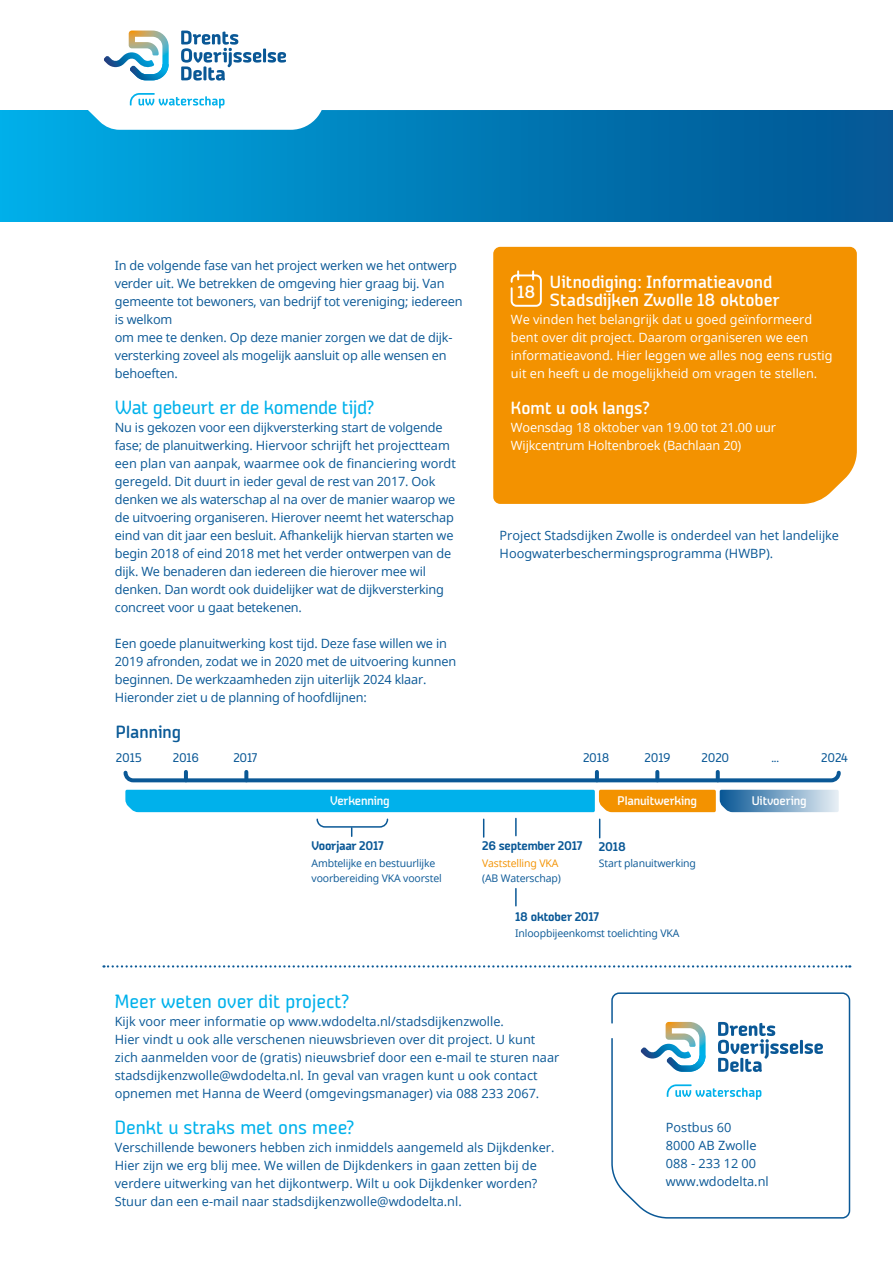
<style>
.page{position:relative;width:893px;height:1263px;background:#fff}
.page>*{position:absolute;margin:0;border:0;box-sizing:border-box;transform-origin:0 0}
.t1{font:19.5px "Vivala Sans Round";letter-spacing:-.005em;color:#00b1eb}
.t2{font:500 18px/18px "Vivala Sans Round";color:#fff}
.t3{font:500 18px "Vivala Sans Round";color:#0a5a97}
.t4{font:12.75px/18px "Open Sans";letter-spacing:-.015em;color:#0a5896}
.t5{font:12.75px/18px "Open Sans";color:#fff}
.t6{font:600 12.75px "Vivala Sans Round";letter-spacing:-.015em;color:#0a5896}
.t7{font:500 12.75px "Vivala Sans Round";letter-spacing:-.015em;color:#fff}
.t8{font:12.75px "Vivala Sans Round";letter-spacing:-.02em;color:#0a5896}
.t9{font:10.5px/15px "Open Sans";letter-spacing:-.015em;color:#0a5896}
.t10{font:10.5px "Open Sans";letter-spacing:-.015em;color:#f39200}
</style>
<div class="page">
<div style="left:0;top:110px;width:893px;height:111px;background:linear-gradient(to right,#00ace6,#015290)"></div>
<svg style="left:0;top:30px;width:893px;height:100px"></svg>
<svg style="left:181px;top:31px;width:105px;height:50px"></svg>
<svg style="left:104px;top:31px;width:65px;height:49px"></svg>
<svg style="left:130px;top:93px;width:95px;height:15px"></svg>
<svg style="left:599px;top:819px;width:1px;height:19px"></svg>
<svg style="left:483px;top:819px;width:1px;height:18px"></svg>
<svg style="left:515px;top:818px;width:2px;height:18px"></svg>
<svg style="left:515px;top:889px;width:2px;height:17px"></svg>
<svg style="left:123px;top:770px;width:718px;height:13px"></svg>
<svg style="left:125px;top:790px;width:714px;height:22px;background:#40abbf"></svg>
<svg style="left:316px;top:818px;width:73px;height:18px"></svg>
<svg style="left:611px;top:992px;width:240px;height:227px"></svg>
<hr style="left:800px;top:1040px;width:3px;height:14px;background:#0a5896">
<svg style="left:805px;top:1043px;width:18px;height:11px"></svg>
<svg style="left:718px;top:1022px;width:80px;height:50px"></svg>
<svg style="left:640px;top:1022px;width:66px;height:50px"></svg>
<svg style="left:667px;top:1084px;width:94px;height:16px"></svg>
<div style="left:493px;top:247px;width:364px;height:257px;background:#f39200"></div>
<svg style="left:510px;top:269px;width:33px;height:39px"></svg>
<svg style="left:103px;top:965px;width:747px;height:2px"></svg>
<svg style="left:611px;top:1037px;width:15px;height:156px"></svg>
<p class="t4" style="left:115px;top:256px;width:349px">In de volgende fase van het project werken we het ontwerp verder uit. We betrekken de omgeving hier graag bij. Van gemeente tot bewoners, van bedrijf tot vereniging; iedereen is welkom<br>om mee te denken. Op deze manier zorgen we dat de dijk&shy;versterking zoveel als mogelijk aansluit op alle wensen en behoeften.</p>
<h1 class="t1" style="left:115px;top:396px;width:261px">Wat gebeurt er de komende tijd?</h1>
<p class="t4" style="left:115px;top:418px;width:343px">Nu is gekozen voor een dijkversterking start de volgende fase; de planuitwerking. Hiervoor schrijft het projectteam een plan van aanpak, waarmee ook de financiering wordt geregeld. Dit duurt in ieder geval de rest van 2017. Ook denken we als waterschap al na over de manier waarop we de uitvoering organiseren. Hierover neemt het waterschap eind van dit jaar een besluit. Afhankelijk hiervan starten we begin 2018 of eind 2018 met het verder ontwerpen van de dijk. We benaderen dan iedereen die hierover mee wil denken. Dan wordt ook duidelijker wat de dijkversterking concreet voor u gaat betekenen.</p>
<p class="t4" style="left:115px;top:634px;width:343px">Een goede planuitwerking kost tijd. Deze fase willen we in 2019 afronden, zodat we in 2020 met de uitvoering kunnen beginnen. De werkzaamheden zijn uiterlijk 2024 klaar.<br>Hieronder ziet u de planning of hoofdlijnen:</p>
<h2 class="t3" style="left:116px;top:721px;width:67px">Planning</h2>
<h2 class="t2" style="left:550px;top:273px;width:231px">Uitnodiging: Informatieavond<br>Stadsdijken Zwolle 18 oktober</h2>
<p class="t5" style="left:511px;top:310px;width:323px">We vinden het belangrijk dat u goed geïnformeerd bent over dit project. Daarom organiseren we een informatieavond. Hier leggen we alles nog eens rustig uit en heeft u de mogelijkheid om vragen te stellen.</p>
<h2 class="t2" style="left:511px;top:399px;width:141px">Komt u ook langs?</h2>
<p class="t5" style="left:511px;top:418px;width:266px">Woensdag 18 oktober van 19.00 tot 21.00 uur<br>Wijkcentrum Holtenbroek (Bachlaan 20)</p>
<h2 class="t2" style="left:517px;top:283px;width:20px">18</h2>
<p class="t4" style="left:500px;top:526px;width:341px">Project Stadsdijken Zwolle is onderdeel van het landelijke<br>Hoogwaterbeschermingsprogramma (HWBP).</p>
<p class="t8" style="left:116px;top:750px;width:28px">2015</p>
<p class="t8" style="left:173px;top:750px;width:28px">2016</p>
<p class="t8" style="left:233px;top:750px;width:26px">2017</p>
<p class="t8" style="left:583px;top:750px;width:28px">2018</p>
<p class="t8" style="left:645px;top:750px;width:28px">2019</p>
<p class="t8" style="left:701px;top:750px;width:29px">2020</p>
<p class="t8" style="left:771px;top:750px;width:9px">...</p>
<p class="t8" style="left:821px;top:750px;width:29px">2024</p>
<p class="t7" style="left:618px;top:793px;width:81px">Planuitwerking</p>
<p class="t7" style="left:330px;top:793px;width:61px">Verkenning</p>
<p class="t7" style="left:752px;top:793px;width:57px">Uitvoering</p>
<p class="t6" style="left:312px;top:838px;width:74px">Voorjaar 2017</p>
<p class="t9" style="left:312px;top:855px;width:132px">Ambtelijke en bestuurlijke voorbereiding VKA voorstel</p>
<p class="t6" style="left:482px;top:838px;width:102px">26 september 2017</p>
<p class="t10" style="left:482px;top:856px;width:78px">Vaststelling VKA</p>
<p class="t9" style="left:482px;top:870px;width:80px">(AB Waterschap)</p>
<p class="t6" style="left:599px;top:839px;width:28px">2018</p>
<p class="t9" style="left:599px;top:855px;width:99px">Start planuitwerking</p>
<p class="t6" style="left:515px;top:909px;width:86px">18 oktober 2017</p>
<p class="t9" style="left:515px;top:926px;width:166px">Inloopbijeenkomst toelichting VKA</p>
<h1 class="t1" style="left:115px;top:990px;width:237px">Meer weten over dit project?</h1>
<p class="t4" style="left:115px;top:1012px;width:446px">Kijk voor meer informatie op www.wdodelta.nl/stadsdijkenzwolle.<br>Hier vindt u ook alle verschenen nieuwsbrieven over dit project. U kunt zich aanmelden voor de (gratis) nieuwsbrief door een e-mail te sturen naar stadsdijkenzwolle@wdodelta.nl. In geval van vragen kunt u ook contact opnemen met Hanna de Weerd (omgevingsmanager) via 088 233 2067.</p>
<h1 class="t1" style="left:115px;top:1116px;width:242px">Denkt u straks met ons mee?</h1>
<p class="t4" style="left:115px;top:1138px;width:441px">Verschillende bewoners hebben zich inmiddels aangemeld als Dijkdenker.<br>Hier zijn we erg blij mee. We willen de Dijkdenkers in gaan zetten bij de verdere uitwerking van het dijkontwerp. Wilt u ook Dijkdenker worden?<br>Stuur dan een e-mail naar stadsdijkenzwolle@wdodelta.nl.</p>
<p class="t4" style="left:666px;top:1118px;width:104px">Postbus 60<br>8000 AB Zwolle<br>088 - 233 12 00 www.wdodelta.nl</p>
</div>
